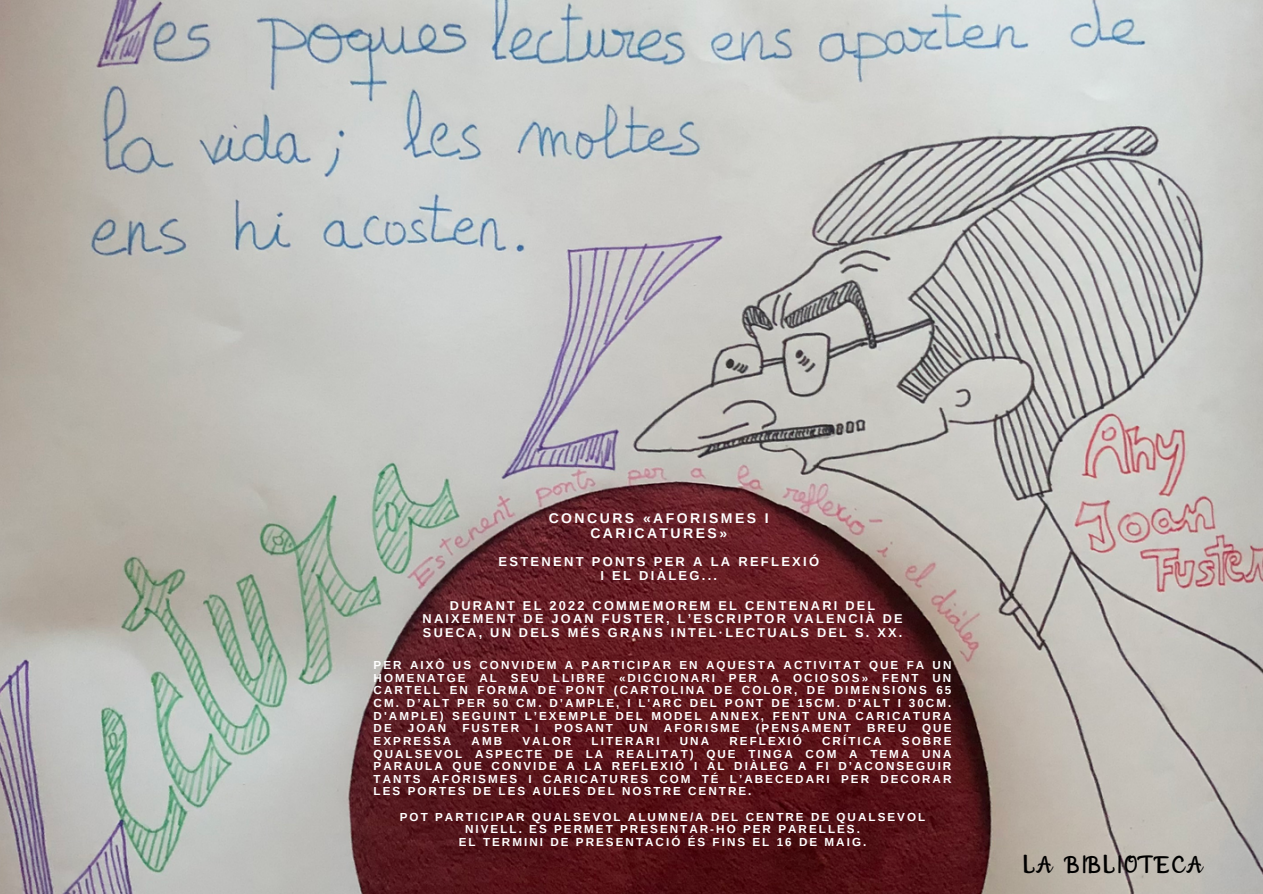
<style>
.page{position:relative;width:1263px;height:894px;background:#fff}
.page>*{position:absolute;margin:0;border:0;box-sizing:border-box;transform-origin:0 0}
.t1{font:18.15px "Amazone";letter-spacing:.175em;color:#000}
.t2{font:700 14.1px/15px "Arimo";letter-spacing:.175em;color:#fff;text-align:center}
.t3{font:700 13.05px/14.1px "Arimo";letter-spacing:.175em;color:#fff;text-align:center}
.t4{font:700 12.75px/14px "Arimo";letter-spacing:.175em;color:#fff;text-align:center}
.t5{font:700 11.7px/12.6px "Arimo";letter-spacing:.175em;color:#fff;text-align:justify}
</style>
<div class="page">
<img style="left:0;top:0;width:1263px;height:893px">
<p class="t2" style="left:549px;top:510px;width:222px">CONCURS «AFORISMES I<br>CARICATURES»</p>
<p class="t3" style="left:499px;top:554px;width:322px">ESTENENT PONTS PER A LA REFLEXIÓ<br>I EL DIÀLEG...</p>
<p class="t4" style="left:423px;top:598px;width:482px">DURANT EL 2022 COMMEMOREM EL CENTENARI DEL<br>NAIXEMENT DE JOAN FUSTER, L’ESCRIPTOR VALENCIÀ DE<br>SUECA, UN DELS MÉS GRANS INTEL·LECTUALS DEL S. XX.</p>
<p class="t5" style="left:374px;top:658px;width:579px">PER AIXÒ US CONVIDEM A PARTICIPAR EN AQUESTA ACTIVITAT QUE FA UN HOMENATGE AL SEU LLIBRE «DICCIONARI PER A OCIOSOS» FENT UN CARTELL EN FORMA DE PONT (CARTOLINA DE COLOR, DE DIMENSIONS 65<br>CM. D’ALT PER 50 CM. D’AMPLE, I L'ARC DEL PONT DE 15CM. D'ALT I 30CM.<br>D'AMPLE) SEGUINT L’EXEMPLE DEL MODEL ANNEX, FENT UNA CARICATURA DE</p>
<p class="t5" style="left:408px;top:721px;width:40px">JOAN</p>
<p class="t5" style="left:462px;top:721px;width:58px">FUSTER</p>
<p class="t5" style="left:535px;top:721px;width:5px">I</p>
<p class="t5" style="left:554px;top:721px;width:60px">POSANT</p>
<p class="t5" style="left:629px;top:721px;width:20px">UN</p>
<p class="t5" style="left:664px;top:721px;width:77px">AFORISME</p>
<p class="t5" style="left:756px;top:721px;width:97px">(PENSAMENT</p>
<p class="t5" style="left:867px;top:721px;width:41px">BREU</p>
<p class="t5" style="left:922px;top:721px;width:31px">QUE</p>
<p class="t5" style="left:374px;top:734px;width:79px">EXPRESSA</p>
<p class="t5" style="left:472px;top:734px;width:32px">AMB</p>
<p class="t5" style="left:522px;top:734px;width:50px">VALOR</p>
<p class="t5" style="left:592px;top:734px;width:69px">LITERARI</p>
<p class="t5" style="left:680px;top:734px;width:31px">UNA</p>
<p class="t5" style="left:729px;top:734px;width:74px">REFLEXIÓ</p>
<p class="t5" style="left:822px;top:734px;width:61px">CRÍTICA</p>
<p class="t5" style="left:374px;top:734px;width:579px;text-indent:528px">SOBRE QUALSEVOL ASPECTE DE LA REALITAT) QUE TINGA COM A TEMA UNA PARAULA QUE CONVIDE A LA REFLEXIÓ I AL DIÀLEG A FI D’ACONSEGUIR TANTS AFORISMES I CARICATURES COM TÉ L’ABECEDARI PER DECORAR LES PORTES DE LES AULES DEL NOSTRE CENTRE.</p>
<p class="t5" style="left:400px;top:810px;width:527px;text-align:center">POT PARTICIPAR QUALSEVOL ALUMNE/A DEL CENTRE DE QUALSEVOL<br>NIVELL. ES PERMET PRESENTAR-HO PER PARELLES.</p>
<p class="t5" style="left:459px;top:835px;width:409px">EL TERMINI DE PRESENTACIÓ ÉS FINS EL 16 DE MAIG.</p>
<p class="t1" style="left:1023px;top:855px;width:181px">LA BIBLIOTECA</p>
</div>
